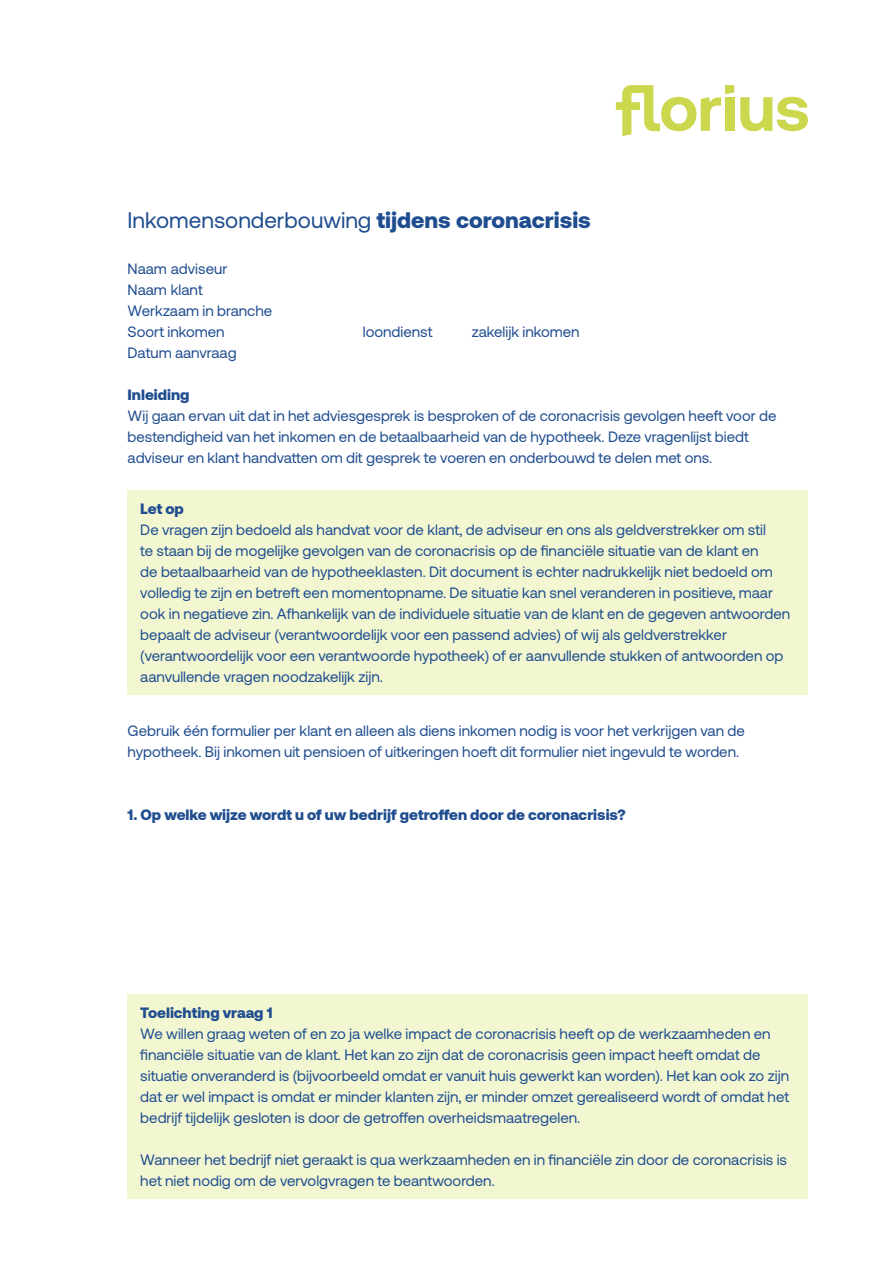
<style>
.page{position:relative;width:893px;height:1263px;background:#fff}
.page>*{position:absolute;margin:0;border:0;box-sizing:border-box;transform-origin:0 0}
.t1{font:22.5px "Aeonik";color:#1f4d8f}
.t2{font:15px/21px "Aeonik";color:#1f4d8f}
.t3{font:900 15px "Aeonik";color:#1f4d8f}
.s1{font-weight:900}
</style>
<div class="page">
<div style="left:128px;top:490px;width:680px;height:205px;background:#f2f7d2"></div>
<div style="left:128px;top:994px;width:680px;height:205px;background:#f2f7d2"></div>
<svg style="left:740px;top:97px;width:68px;height:34px"></svg>
<svg style="left:616px;top:85px;width:118px;height:51px"></svg>
<h1 class="t1" style="left:128px;top:208px;width:465px">Inkomensonderbouwing <span class="s1">tijdens coronacrisis</span></h1>
<p class="t2" style="left:128px;top:258px;width:146px">Naam adviseur<br>Naam klant<br>Werkzaam in branche<br>Soort inkomen</p>
<p class="t2" style="left:363px;top:321px;width:71px">loondienst</p>
<p class="t2" style="left:472px;top:321px;width:109px">zakelijk inkomen</p>
<p class="t2" style="left:128px;top:342px;width:111px">Datum aanvraag</p>
<p class="t3" style="left:128px;top:386px;width:63px">Inleiding</p>
<p class="t2" style="left:128px;top:405px;width:650px">Wij gaan ervan uit dat in het adviesgesprek is besproken of de coronacrisis gevolgen heeft voor de bestendigheid van het inkomen en de betaalbaarheid van de hypotheek. Deze vragenlijst biedt adviseur en klant handvatten om dit gesprek te voeren en onderbouwd te delen met ons.</p>
<p class="t3" style="left:140px;top:500px;width:45px">Let op</p>
<p class="t2" style="left:140px;top:519px;width:651px">De vragen zijn bedoeld als handvat voor de klant, de adviseur en ons als geldverstrekker om stil<br>te staan bij de mogelijke gevolgen van de coronacrisis op de financiële situatie van de klant en<br>de betaalbaarheid van de hypotheeklasten. Dit document is echter nadrukkelijk niet bedoeld om volledig te zijn en betreft een momentopname. De situatie kan snel veranderen in positieve, maar ook in negatieve zin. Afhankelijk van de individuele situatie van de klant en de gegeven antwoorden bepaalt de adviseur (verantwoordelijk voor een passend advies) of wij als geldverstrekker (verantwoordelijk voor een verantwoorde hypotheek) of er aanvullende stukken of antwoorden op aanvullende vragen noodzakelijk zijn.</p>
<p class="t2" style="left:128px;top:720px;width:619px">Gebruik één formulier per klant en alleen als diens inkomen nodig is voor het verkrijgen van de hypotheek. Bij inkomen uit pensioen of uitkeringen hoeft dit formulier niet ingevuld te worden.</p>
<p class="t3" style="left:128px;top:806px;width:500px">1. Op welke wijze wordt u of uw bedrijf getroffen door de coronacrisis?</p>
<p class="t3" style="left:140px;top:1004px;width:134px">Toelichting vraag 1</p>
<p class="t2" style="left:140px;top:1023px;width:650px">We willen graag weten of en zo ja welke impact de coronacrisis heeft op de werkzaamheden en financiële situatie van de klant. Het kan zo zijn dat de coronacrisis geen impact heeft omdat de situatie onveranderd is (bijvoorbeeld omdat er vanuit huis gewerkt kan worden). Het kan ook zo zijn dat er wel impact is omdat er minder klanten zijn, er minder omzet gerealiseerd wordt of omdat het bedrijf tijdelijk gesloten is door de getroffen overheidsmaatregelen.</p>
<p class="t2" style="left:140px;top:1149px;width:648px">Wanneer het bedrijf niet geraakt is qua werkzaamheden en in financiële zin door de coronacrisis is het niet nodig om de vervolgvragen te beantwoorden.</p>
</div>
